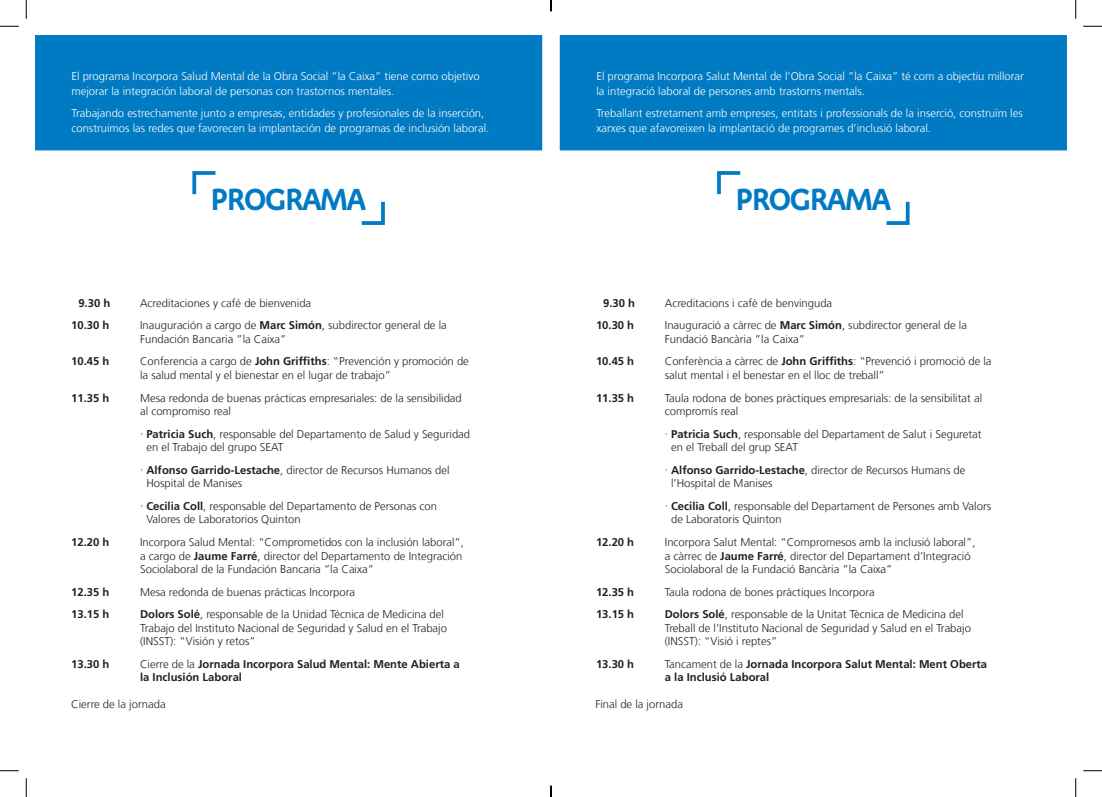
<style>
.page{position:relative;width:1102px;height:797px;background:#fff}
.page>*{position:absolute;margin:0;border:0;box-sizing:border-box;transform-origin:0 0}
.t1{font:600 31.5px "Megano";letter-spacing:-.04em;color:#007ac2}
.t2{font:300 11.25px/13.5px "La Caixa Frutiger";color:#231f20}
.t3{font:300 11.25px/15px "La Caixa Frutiger";color:#fff}
.t4{font:700 11.25px/13.5px "La Caixa Frutiger";color:#231f20}
.s1{font-weight:700}
.s2{font-weight:300}
</style>
<div class="page">
<div style="left:26px;top:26px;width:525px;height:133px;background:#007ac2;border:9px solid #fff"></div>
<div style="left:551px;top:26px;width:524px;height:133px;background:#007ac2;border:9px solid #fff"></div>
<svg style="left:192px;top:171px;width:24px;height:24px"></svg>
<svg style="left:361px;top:201px;width:24px;height:24px"></svg>
<svg style="left:717px;top:171px;width:24px;height:24px"></svg>
<svg style="left:886px;top:201px;width:24px;height:24px"></svg>
<svg style="left:0;top:25px;width:19px;height:2px"></svg>
<svg style="left:1083px;top:25px;width:18px;height:2px"></svg>
<svg style="left:0;top:770px;width:19px;height:1px"></svg>
<svg style="left:1083px;top:770px;width:18px;height:1px"></svg>
<svg style="left:25px;top:0;width:2px;height:19px"></svg>
<svg style="left:25px;top:778px;width:2px;height:19px"></svg>
<svg style="left:1075px;top:0;width:1px;height:19px"></svg>
<svg style="left:1075px;top:778px;width:1px;height:19px"></svg>
<svg style="left:550px;top:785px;width:1px;height:12px"></svg>
<p class="t3" style="left:71px;top:68px;width:409px">El programa Incorpora Salud Mental de la Obra Social ”la Caixa” tiene como objetivo mejorar la integración laboral de personas con trastornos mentales.</p>
<p class="t3" style="left:71px;top:105px;width:419px">Trabajando estrechamente junto a empresas, entidades y profesionales de la inserción, construimos las redes que favorecen la implantación de programas de inclusión laboral.</p>
<p class="t3" style="left:596px;top:68px;width:429px">El programa Incorpora Salut Mental de l’Obra Social ”la Caixa” té com a objectiu millorar la integració laboral de persones amb trastorns mentals.</p>
<p class="t3" style="left:596px;top:105px;width:428px">Treballant estretament amb empreses, entitats i professionals de la inserció, construïm les xarxes que afavoreixen la implantació de programes d’inclusió laboral.</p>
<p class="t1" style="left:211px;top:180px;width:157px">PROGRAMA</p>
<p class="t1" style="left:735px;top:180px;width:157px">PROGRAMA</p>
<p class="t4" style="left:78px;top:296px;width:33px">9.30 h</p>
<p class="t2" style="left:140px;top:296px;width:173px">Acreditaciones y café de bienvenida</p>
<p class="t4" style="left:71px;top:319px;width:40px">10.30 h</p>
<p class="t2" style="left:140px;top:319px;width:308px">Inauguración a cargo de <span class="s1">Marc Simón</span>, subdirector general de la<br>Fundación Bancaria ”la Caixa”</p>
<p class="t4" style="left:71px;top:355px;width:40px">10.45 h</p>
<p class="t2" style="left:140px;top:355px;width:330px">Conferencia a cargo de <span class="s1">John Griffiths</span>: “Prevención y promoción de la salud mental y el bienestar en el lugar de trabajo”</p>
<p class="t4" style="left:71px;top:391px;width:40px">11.35 h</p>
<p class="t2" style="left:140px;top:391px;width:323px">Mesa redonda de buenas prácticas empresariales: de la sensibilidad al compromiso real</p>
<p class="t2" style="left:146px;top:427px;width:325px;text-indent:-6px">· <span class="s1">Patricia Such</span>, responsable del Departamento de Salud y Seguridad en el Trabajo del grupo SEAT</p>
<p class="t2" style="left:146px;top:463px;width:304px;text-indent:-6px">· <span class="s1">Alfonso Garrido-Lestache</span>, director de Recursos Humanos del<br>Hospital de Manises</p>
<p class="t2" style="left:146px;top:499px;width:292px;text-indent:-6px">· <span class="s1">Cecilia Coll</span>, responsable del Departamento de Personas con<br>Valores de Laboratorios Quinton</p>
<p class="t4" style="left:71px;top:535px;width:40px">12.20 h</p>
<p class="t2" style="left:140px;top:535px;width:325px">Incorpora Salud Mental: “Comprometidos con la inclusión laboral”, a cargo de <span class="s1">Jaume Farré</span>, director del Departamento de Integración<br>Sociolaboral de la Fundación Bancaria ”la Caixa”</p>
<p class="t4" style="left:71px;top:585px;width:40px">12.35 h</p>
<p class="t2" style="left:140px;top:585px;width:216px">Mesa redonda de buenas prácticas Incorpora</p>
<p class="t4" style="left:71px;top:607px;width:40px">13.15 h</p>
<p class="t2" style="left:140px;top:607px;width:308px"><span class="s1">Dolors Solé</span>, responsable de la Unidad Técnica de Medicina del<br>Trabajo del Instituto Nacional de Seguridad y Salud en el Trabajo (INSST): “Visión y retos”</p>
<p class="t4" style="left:71px;top:657px;width:40px">13.30 h</p>
<p class="t4" style="left:140px;top:657px;width:321px"><span class="s2">Cierre de la</span> Jornada Incorpora Salud Mental: Mente Abierta a la Inclusión Laboral</p>
<p class="t4" style="left:603px;top:296px;width:33px">9.30 h</p>
<p class="t2" style="left:664px;top:296px;width:169px">Acreditacions i cafè de benvinguda</p>
<p class="t4" style="left:596px;top:319px;width:40px">10.30 h</p>
<p class="t2" style="left:664px;top:319px;width:303px">Inauguració a càrrec de <span class="s1">Marc Simón</span>, subdirector general de la<br>Fundació Bancària ”la Caixa”</p>
<p class="t4" style="left:596px;top:355px;width:40px">10.45 h</p>
<p class="t2" style="left:664px;top:355px;width:328px">Conferència a càrrec de <span class="s1">John Griffiths</span>: “Prevenció i promoció de la salut mental i el benestar en el lloc de treball”</p>
<p class="t4" style="left:596px;top:391px;width:40px">11.35 h</p>
<p class="t2" style="left:664px;top:391px;width:319px">Taula rodona de bones pràctiques empresarials: de la sensibilitat al compromís real</p>
<p class="t2" style="left:671px;top:427px;width:312px;text-indent:-6px">· <span class="s1">Patricia Such</span>, responsable del Departament de Salut i Seguretat en el Treball del grup SEAT</p>
<p class="t2" style="left:671px;top:463px;width:296px;text-indent:-6px">· <span class="s1">Alfonso Garrido-Lestache</span>, director de Recursos Humans de l’Hospital de Manises</p>
<p class="t2" style="left:671px;top:499px;width:321px;text-indent:-6px">· <span class="s1">Cecilia Coll</span>, responsable del Departament de Persones amb Valors de Laboratoris Quinton</p>
<p class="t4" style="left:596px;top:535px;width:40px">12.20 h</p>
<p class="t2" style="left:664px;top:535px;width:312px">Incorpora Salut Mental: “Compromesos amb la inclusió laboral”, a càrrec de <span class="s1">Jaume Farré</span>, director del Departament d’Integració<br>Sociolaboral de la Fundació Bancària ”la Caixa”</p>
<p class="t4" style="left:596px;top:585px;width:40px">12.35 h</p>
<p class="t2" style="left:664px;top:585px;width:211px">Taula rodona de bones pràctiques Incorpora</p>
<p class="t4" style="left:596px;top:607px;width:40px">13.15 h</p>
<p class="t2" style="left:664px;top:607px;width:307px"><span class="s1">Dolors Solé</span>, responsable de la Unitat Tècnica de Medicina del<br>Treball de l’Instituto Nacional de Seguridad y Salud en el Trabajo (INSST): “Visió i reptes”</p>
<p class="t4" style="left:596px;top:657px;width:40px">13.30 h</p>
<p class="t4" style="left:664px;top:657px;width:324px"><span class="s2">Tancament de la</span> Jornada Incorpora Salut Mental: Ment Oberta a la Inclusió Laboral</p>
<p class="t2" style="left:71px;top:697px;width:96px">Cierre de la jornada</p>
<p class="t2" style="left:595px;top:697px;width:89px">Final de la jornada</p>
</div>
